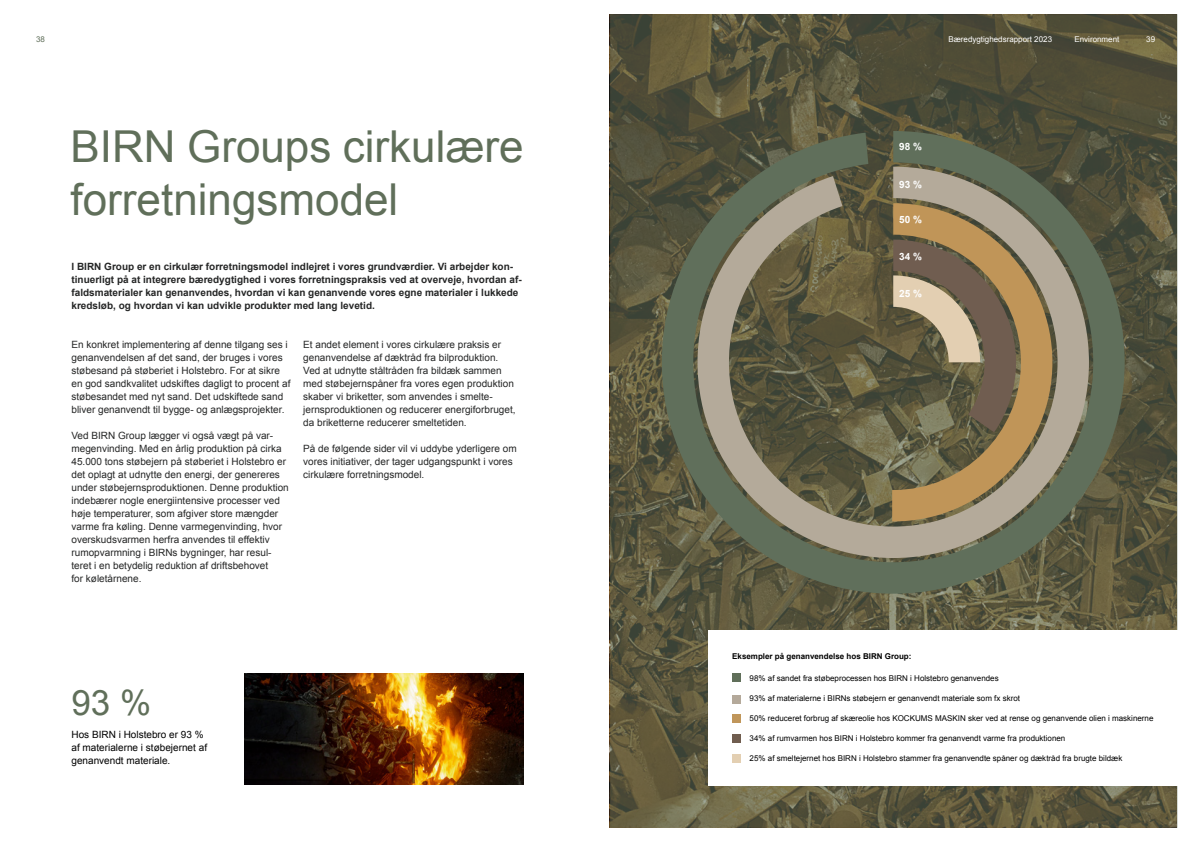
<style>
.page{position:relative;width:1191px;height:842px;background:#fff}
.page>*{position:absolute;margin:0;border:0;box-sizing:border-box;transform-origin:0 0}
.t1{font:44px/52.8px "Arial";color:#606f5a}
.t2{font:35px "Arial";color:#606f5a}
.t3{font:10px/13px "Arial";color:#252626}
.t4{font:700 10px/13px "Arial";color:#252626}
.t5{font:10px/13px "Arial";color:#000}
.t6{font:700 10px "Arial";color:#fff}
.t7{font:8px "Arial";color:#000}
.t8{font:8px "Arial";color:#fff}
.t9{font:700 8px "Arial";color:#000}
.t10{font:8px "Arial";color:#606f5a}
</style>
<div class="page">
<img style="left:244px;top:674px;width:280px;height:110px">
<svg style="left:609px;top:14px;width:568px;height:814px;background:#58553d"></svg>
<div style="left:708px;top:630px;width:483px;height:155px;background:#fff"></div>
<div style="left:732px;top:674px;width:8px;height:8px;background:#606f5a"></div>
<div style="left:732px;top:695px;width:8px;height:8px;background:#b4a99a"></div>
<div style="left:732px;top:715px;width:8px;height:8px;background:#c0965a"></div>
<div style="left:732px;top:734px;width:8px;height:9px;background:#705d4f"></div>
<div style="left:732px;top:754px;width:8px;height:9px;background:#e3cfb2"></div>
<svg style="left:662px;top:131px;width:462px;height:463px;background:#736f56"></svg>
<p class="t10" style="left:36px;top:34px;width:10px">38</p>
<h1 class="t1" style="left:71px;top:121px;width:454px">BIRN Groups cirkulære forretningsmodel</h1>
<p class="t4" style="left:71px;top:260px;width:452px">I BIRN Group er en cirkulær forretningsmodel indlejret i vores grundværdier. Vi arbejder kon&shy;tinuerligt på at integrere bæredygtighed i vores forretningspraksis ved at overveje, hvordan af&shy;faldsmaterialer kan genanvendes, hvordan vi kan genanvende vores egne materialer i lukkede kredsløb, og hvordan vi kan udvikle produkter med lang levetid.</p>
<p class="t3" style="left:71px;top:338px;width:221px">En konkret implementering af denne tilgang ses i genanvendelsen af det sand, der bruges i vores støbesand på støberiet i Holstebro. For at sikre en god sandkvalitet udskiftes dagligt to procent af støbesandet med nyt sand. Det udskiftede sand bliver genanvendt til bygge- og anlægsprojekter.</p>
<p class="t3" style="left:71px;top:429px;width:219px">Ved BIRN Group lægger vi også vægt på var&shy;megenvinding. Med en årlig produktion på cirka 45.000 tons støbejern på støberiet i Holstebro er det oplagt at udnytte den energi, der genereres under støbejernsproduktionen. Denne produktion indebærer nogle energiintensive processer ved høje temperaturer, som afgiver store mængder varme fra køling. Denne varmegenvinding, hvor overskudsvarmen herfra anvendes til effektiv rumopvarmning i BIRNs bygninger, har resul&shy;teret i en betydelig reduktion af driftsbehovet<br>for køletårnene.</p>
<p class="t3" style="left:303px;top:338px;width:214px">Et andet element i vores cirkulære praksis er genanvendelse af dæktråd fra bilproduktion.<br>Ved at udnytte ståltråden fra bildæk sammen med støbejernspåner fra vores egen produktion skaber vi briketter, som anvendes i smelte&shy;jernsproduktionen og reducerer energiforbruget, da briketterne reducerer smeltetiden.</p>
<p class="t3" style="left:303px;top:442px;width:215px">På de følgende sider vil vi uddybe yderligere om vores initiativer, der tager udgangspunkt i vores cirkulære forretningsmodel.</p>
<h2 class="t2" style="left:71px;top:680px;width:81px">93 %</h2>
<p class="t5" style="left:71px;top:728px;width:137px">Hos BIRN i Holstebro er 93 % af materialerne i støbejernet af genanvendt materiale.</p>
<p class="t8" style="left:948px;top:34px;width:105px">Bæredygtighedsrapport 2023</p>
<p class="t8" style="left:1074px;top:34px;width:46px">Environment</p>
<p class="t8" style="left:1146px;top:34px;width:10px">39</p>
<p class="t6" style="left:899px;top:140px;width:24px">98 %</p>
<p class="t6" style="left:899px;top:178px;width:24px">93 %</p>
<p class="t6" style="left:899px;top:213px;width:24px">50 %</p>
<p class="t6" style="left:899px;top:250px;width:24px">34 %</p>
<p class="t6" style="left:899px;top:287px;width:24px">25 %</p>
<p class="t9" style="left:732px;top:651px;width:181px">Eksempler på genanvendelse hos BIRN Group:</p>
<p class="t7" style="left:749px;top:673px;width:251px">98% af sandet fra støbeprocessen hos BIRN i Holstebro genanvendes</p>
<p class="t7" style="left:749px;top:693px;width:272px">93% af materialerne i BIRNs støbejern er genanvendt materiale som fx skrot</p>
<p class="t7" style="left:749px;top:713px;width:405px">50% reduceret forbrug af skæreolie hos KOCKUMS MASKIN sker ved at rense og genanvende olien i maskinerne</p>
<p class="t7" style="left:749px;top:733px;width:317px">34% af rumvarmen hos BIRN i Holstebro kommer fra genanvendt varme fra produktionen</p>
<p class="t7" style="left:749px;top:753px;width:374px">25% af smeltejernet hos BIRN i Holstebro stammer fra genanvendte spåner og dæktråd fra brugte bildæk</p>
</div>
